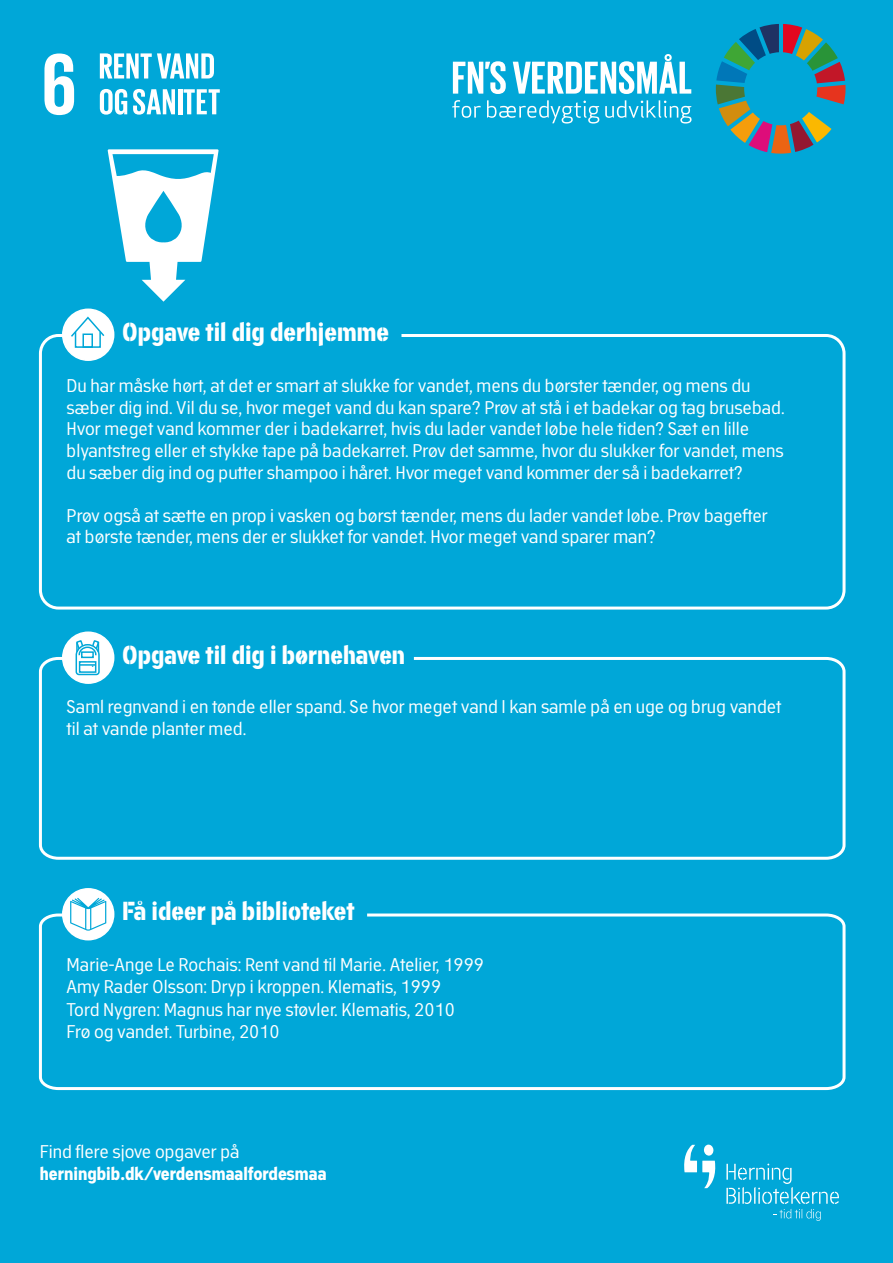
<style>
.page{position:relative;width:893px;height:1263px;background:#00a7d8}
.page>*{position:absolute;margin:0;border:0;box-sizing:border-box;transform-origin:0 0}
.t1{font:700 25.5px "Academy Sans Stencil";color:#fff}
.t2{font:18px/21.6px "Academy Sans";color:#fff}
.t3{font:700 18px "Academy Sans";color:#fff}
</style>
<div class="page">
<svg style="left:44px;top:53px;width:30px;height:62px"></svg>
<svg style="left:108px;top:149px;width:111px;height:153px"></svg>
<svg style="left:100px;top:53px;width:114px;height:26px"></svg>
<svg style="left:100px;top:89px;width:27px;height:26px"></svg>
<svg style="left:133px;top:89px;width:42px;height:26px"></svg>
<hr style="left:178px;top:89px;width:4px;height:25px;background:#fff">
<svg style="left:184px;top:89px;width:36px;height:25px"></svg>
<div style="left:39px;top:334px;width:806px;height:275px;border:3px solid #fff;border-radius:18px"></div>
<svg style="left:38px;top:655px;width:808px;height:205px"></svg>
<svg style="left:38px;top:912px;width:808px;height:179px"></svg>
<div style="left:63px;top:309px;width:51px;height:51px;background:#fff;border-radius:50%"></div>
<div style="left:62px;top:308px;width:52px;height:53px;border:2px solid #fff;border-radius:50%"></div>
<div style="left:63px;top:632px;width:51px;height:51px;background:#fff;border-radius:50%"></div>
<div style="left:62px;top:631px;width:52px;height:53px;border:2px solid #fff;border-radius:50%"></div>
<div style="left:63px;top:889px;width:51px;height:51px;background:#fff;border-radius:50%"></div>
<div style="left:62px;top:888px;width:52px;height:52px;border:2px solid #fff;border-radius:50%"></div>
<div style="left:75px;top:331px;width:26px;height:17px;border:2px solid #00a7d8"></div>
<svg style="left:69px;top:315px;width:37px;height:23px"></svg>
<div style="left:82px;top:333px;width:11px;height:15px;border:2px solid #00a7d8"></div>
<svg style="left:75px;top:640px;width:25px;height:36px"></svg>
<svg style="left:70px;top:898px;width:36px;height:33px"></svg>
<svg style="left:453px;top:61px;width:53px;height:33px"></svg>
<svg style="left:513px;top:54px;width:178px;height:40px"></svg>
<svg style="left:452px;top:100px;width:29px;height:18px"></svg>
<svg style="left:487px;top:100px;width:112px;height:24px"></svg>
<svg style="left:605px;top:100px;width:86px;height:24px"></svg>
<svg style="left:716px;top:24px;width:129px;height:130px"></svg>
<svg style="left:684px;top:1144px;width:155px;height:77px"></svg>
<p class="t1" style="left:122px;top:316px;width:269px">Opgave til dig derhjemme</p>
<p class="t2" style="left:67px;top:375px;width:720px">Du har måske hørt, at det er smart at slukke for vandet, mens du børster tænder, og mens du sæber dig ind. Vil du se, hvor meget vand du kan spare? Prøv at stå i et badekar og tag brusebad.<br>Hvor meget vand kommer der i badekarret, hvis du lader vandet løbe hele tiden? Sæt en lille blyantstreg eller et stykke tape på badekarret. Prøv det samme, hvor du slukker for vandet, mens du sæber dig ind og putter shampoo i håret. Hvor meget vand kommer der så i badekarret?</p>
<p class="t2" style="left:67px;top:504px;width:703px">Prøv også at sætte en prop i vasken og børst tænder, mens du lader vandet løbe. Prøv bagefter at børste tænder, mens der er slukket for vandet. Hvor meget vand sparer man?</p>
<p class="t1" style="left:122px;top:639px;width:285px">Opgave til dig i børnehaven</p>
<p class="t2" style="left:67px;top:696px;width:716px">Saml regnvand i en tønde eller spand. Se hvor meget vand I kan samle på en uge og brug vandet til at vande planter med.</p>
<p class="t1" style="left:122px;top:896px;width:234px">Få ideer på biblioteket</p>
<p class="t2" style="left:67px;top:953px;width:419px">Marie-Ange Le Rochais: Rent vand til Marie. Atelier, 1999</p>
<p class="t2" style="left:67px;top:976px;width:376px">Amy Rader Olsson: Dryp i kroppen. Klematis, 1999</p>
<p class="t2" style="left:67px;top:998px;width:390px">Tord Nygren: Magnus har nye støvler. Klematis, 2010</p>
<p class="t2" style="left:67px;top:1021px;width:214px">Frø og vandet. Turbine, 2010</p>
<p class="t2" style="left:40px;top:1140px;width:201px">Find flere sjove opgaver på</p>
<p class="t3" style="left:40px;top:1163px;width:288px">herningbib.dk/verdensmaalfordesmaa</p>
</div>
